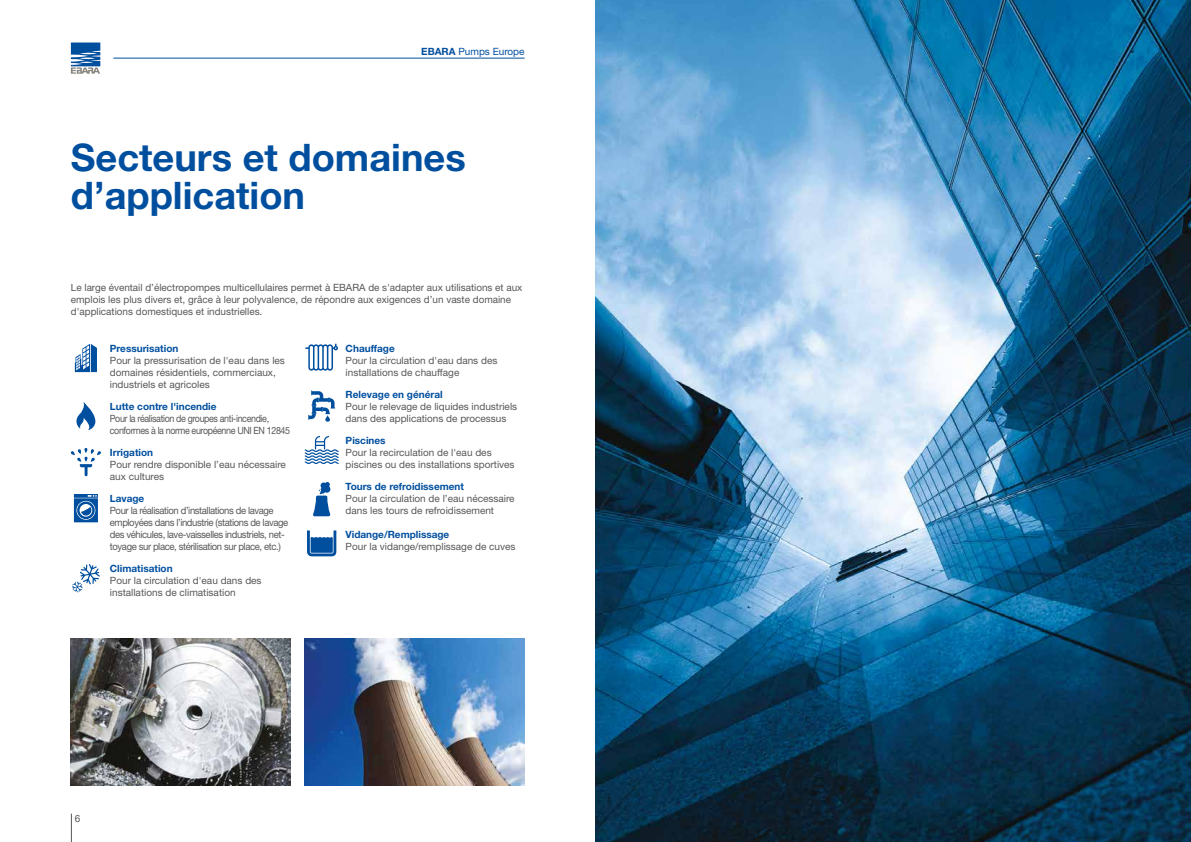
<style>
.page{position:relative;width:1191px;height:842px;background:#fff}
.page>*{position:absolute;margin:0;border:0;box-sizing:border-box;transform-origin:0 0}
.t1{font:700 38px/38px "Helvetica Neue";color:#004f9f}
.t2{font:10px/12px "Helvetica Neue";color:#575756}
.t3{font:10px/12px "Helvetica Neue";letter-spacing:-.04em;color:#575756;scale:.95 1}
.t4{font:700 10px "Helvetica Neue";color:#004f9f}
.t5{font:10px/12px "Helvetica Neue";letter-spacing:-.04em;color:#575756;scale:.89 1}
.t6{font:10px "Helvetica Neue";color:#004f9f}
.s1{font-weight:700}
</style>
<div class="page">
<svg style="left:71px;top:814px;width:1px;height:28px"></svg>
<svg style="left:71px;top:43px;width:29px;height:31px"></svg>
<hr style="left:113px;top:58px;width:411px;height:1px;background:#004f9f">
<img style="left:595px;top:0;width:596px;height:842px">
<svg style="left:75px;top:344px;width:22px;height:28px"></svg>
<svg style="left:76px;top:402px;width:19px;height:28px"></svg>
<svg style="left:71px;top:448px;width:30px;height:28px"></svg>
<svg style="left:74px;top:494px;width:24px;height:28px"></svg>
<svg style="left:72px;top:564px;width:28px;height:28px"></svg>
<svg style="left:305px;top:344px;width:33px;height:27px"></svg>
<svg style="left:305px;top:436px;width:33px;height:28px"></svg>
<svg style="left:313px;top:482px;width:17px;height:34px"></svg>
<svg style="left:307px;top:530px;width:29px;height:26px"></svg>
<svg style="left:308px;top:391px;width:27px;height:31px"></svg>
<img style="left:305px;top:639px;width:219px;height:146px">
<img style="left:71px;top:639px;width:220px;height:146px">
<p class="t6" style="left:421px;top:45px;width:105px"><span class="s1">EBARA</span> Pumps Europe</p>
<h1 class="t1" style="left:71px;top:138px;width:396px">Secteurs et domaines d’application</h1>
<p class="t2" style="left:71px;top:282px;width:453px">Le large éventail d’électropompes multicellulaires permet à EBARA de s'adapter aux utilisations et aux emplois les plus divers et, grâce à leur polyvalence, de répondre aux exigences d’un vaste domaine d'applications domestiques et industrielles.</p>
<p class="t4" style="left:110px;top:342px;width:70px">Pressurisation</p>
<p class="t2" style="left:110px;top:354px;width:177px">Pour la pressurisation de l'eau dans les domaines résidentiels, commerciaux, industriels et agricoles</p>
<p class="t4" style="left:110px;top:400px;width:108px">Lutte contre l'incendie</p>
<p class="t5" style="left:110px;top:412px;width:204px">Pour la réalisation de groupes anti-incendie, conformes à la norme européenne UNI EN 12845</p>
<p class="t4" style="left:110px;top:446px;width:45px">Irrigation</p>
<p class="t2" style="left:110px;top:458px;width:177px">Pour rendre disponible l’eau nécessaire aux cultures</p>
<p class="t4" style="left:110px;top:492px;width:36px">Lavage</p>
<p class="t3" style="left:110px;top:504px;width:189px">Pour la réalisation d’installations de lavage employées dans l’industrie (stations de lavage des véhicules, lave-vaisselles industriels, net&shy;toyage sur place, stérilisation sur place, etc.)</p>
<p class="t4" style="left:110px;top:562px;width:64px">Climatisation</p>
<p class="t2" style="left:110px;top:574px;width:153px">Pour la circulation d'eau dans des installations de climatisation</p>
<p class="t4" style="left:346px;top:342px;width:51px">Chauffage</p>
<p class="t2" style="left:346px;top:354px;width:153px">Pour la circulation d'eau dans des installations de chauffage</p>
<p class="t4" style="left:346px;top:388px;width:99px">Relevage en général</p>
<p class="t2" style="left:346px;top:400px;width:173px">Pour le relevage de liquides industriels dans des applications de processus</p>
<p class="t4" style="left:346px;top:434px;width:41px">Piscines</p>
<p class="t2" style="left:346px;top:446px;width:170px">Pour la recirculation de l'eau des piscines ou des installations sportives</p>
<p class="t4" style="left:346px;top:480px;width:120px">Tours de refroidissement</p>
<p class="t2" style="left:346px;top:492px;width:170px">Pour la circulation de l’eau nécessaire dans les tours de refroidissement</p>
<p class="t4" style="left:346px;top:529px;width:105px">Vidange/Remplissage</p>
<p class="t2" style="left:346px;top:541px;width:171px">Pour la vidange/remplissage de cuves</p>
<p class="t2" style="left:75px;top:812px;width:7px">6</p>
</div>
